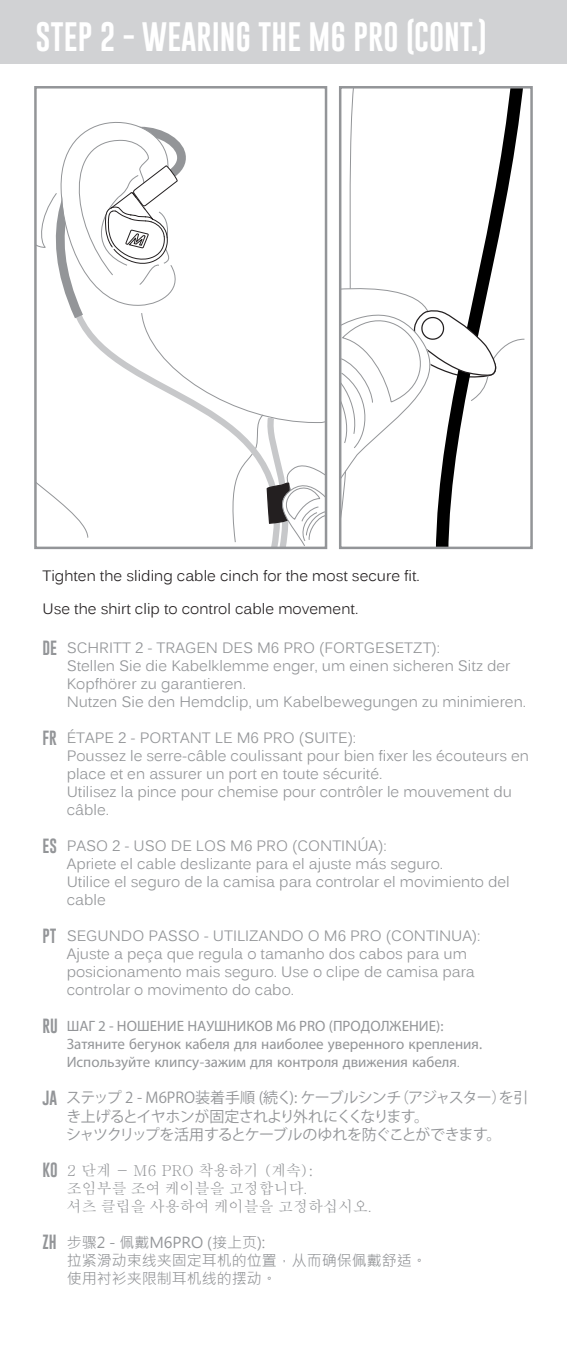
<style>
.page{position:relative;width:567px;height:1347px;background:#fff}
.page>*{position:absolute;margin:0;border:0;box-sizing:border-box;transform-origin:0 0}
.t1{font:30px "Gobold";color:#fff}
.t2{font:15px/18px "Kalinga";color:#939598}
.t3{font:15px/18px "Myriad Pro";color:#939598}
.t4{font:15px/18px "Koz Go Pr 6 N";letter-spacing:-.05em;color:#939598}
.t5{font:15px "Kalinga";color:#231f20}
.t6{font:15px/18px "Microsoft Jheng Hei";color:#939598}
.t7{font:500 15px/18px "Adobe Myungjo Std";color:#939598}
.t8{font:15px "Gobold";color:#939598}
.s1{font-family:"Kalinga"}
.s2{font-family:"Kalinga";font-weight:400}
</style>
<div class="page">
<div style="left:0;top:0;width:567px;height:63px;background:#d1d2d4"></div>
<svg style="left:37px;top:122px;width:287px;height:424px"></svg>
<div style="left:34px;top:86px;width:293px;height:463px;border:2px solid #939598"></div>
<svg style="left:436px;top:523px;width:14px;height:23px"></svg>
<svg style="left:342px;top:89px;width:183px;height:434px"></svg>
<div style="left:339px;top:86px;width:194px;height:463px;border:2px solid #939598"></div>
<h1 class="t1" style="left:35px;top:17px;width:453px">STEP 2 - WEARING THE M6 PRO (CONT.)</h1>
<p class="t5" style="left:42px;top:565px;width:379px">Tighten the sliding cable cinch for the most secure fit.</p>
<p class="t5" style="left:42px;top:598px;width:317px">Use the shirt clip to control cable movement.</p>
<p class="t8" style="left:42px;top:638px;width:16px">DE</p>
<p class="t2" style="left:67px;top:640px;width:461px">SCHRITT 2 - TRAGEN DES M6 PRO (FORTGESETZT):<br>Stellen Sie die Kabelklemme enger, um einen sicheren Sitz der Kopfhörer zu garantieren.<br>Nutzen Sie den Hemdclip, um Kabelbewegungen zu minimieren.</p>
<p class="t2" style="left:67px;top:730px;width:464px">ÉTAPE 2 - PORTANT LE M6 PRO (SUITE):<br>Poussez le serre-câble coulissant pour bien fixer les écouteurs en place et en assurer un port en toute sécurité.<br>Utilisez la pince pour chemise pour contrôler le mouvement du câble.</p>
<p class="t2" style="left:67px;top:838px;width:445px">PASO 2 - USO DE LOS M6 PRO (CONTINÚA):<br>Apriete el cable deslizante para el ajuste más seguro.<br>Utilice el seguro de la camisa para controlar el movimiento del cable</p>
<p class="t2" style="left:67px;top:928px;width:415px">SEGUNDO PASSO - UTILIZANDO O M6 PRO (CONTINUA):<br>Ajuste a peça que regula o tamanho dos cabos para um posicionamento mais seguro. Use o clipe de camisa para controlar o movimento do cabo.</p>
<p class="t3" style="left:67px;top:1017px;width:417px">ШАГ 2 - НОШЕНИЕ НАУШНИКОВ M6 PRO (ПРОДОЛЖЕНИЕ):<br>Затяните бегунок кабеля для наиболее уверенного крепления.<br>Используйте клипсу<span class="s1">-</span>зажим для контроля движения кабеля<span class="s1">.</span></p>
<p class="t4" style="left:66px;top:1089px;width:464px">ステップ 2 - M6PRO装着手順 (続く): ケーブルシンチ（アジャスター）を引き上げるとイヤホンが固定されより外れにくくなります。<br>シャツクリップを活用するとケーブルのゆれを防ぐことができます。</p>
<p class="t7" style="left:67px;top:1161px;width:306px">2 단계 - M6 PRO 착용하기 (계속): 조임부를 조여 케이블을 고정합니다<span class="s2">.<br></span>셔츠 클립을 사용하여 케이블을 고정하십시오<span class="s2">.</span></p>
<p class="t6" style="left:67px;top:1233px;width:361px">步骤2 - 佩戴M6PRO (接上页):<br>拉紧滑动束线夹固定耳机的位置，从而确保佩戴舒适。使用衬衫夹限制耳机线的摆动。</p>
<p class="t8" style="left:42px;top:728px;width:16px">FR</p>
<p class="t8" style="left:42px;top:836px;width:16px">ES</p>
<p class="t8" style="left:42px;top:926px;width:16px">PT</p>
<p class="t8" style="left:42px;top:1016px;width:17px">RU</p>
<p class="t8" style="left:42px;top:1088px;width:16px">JA</p>
<p class="t8" style="left:42px;top:1160px;width:17px">KO</p>
<p class="t8" style="left:42px;top:1232px;width:16px">ZH</p>
</div>
